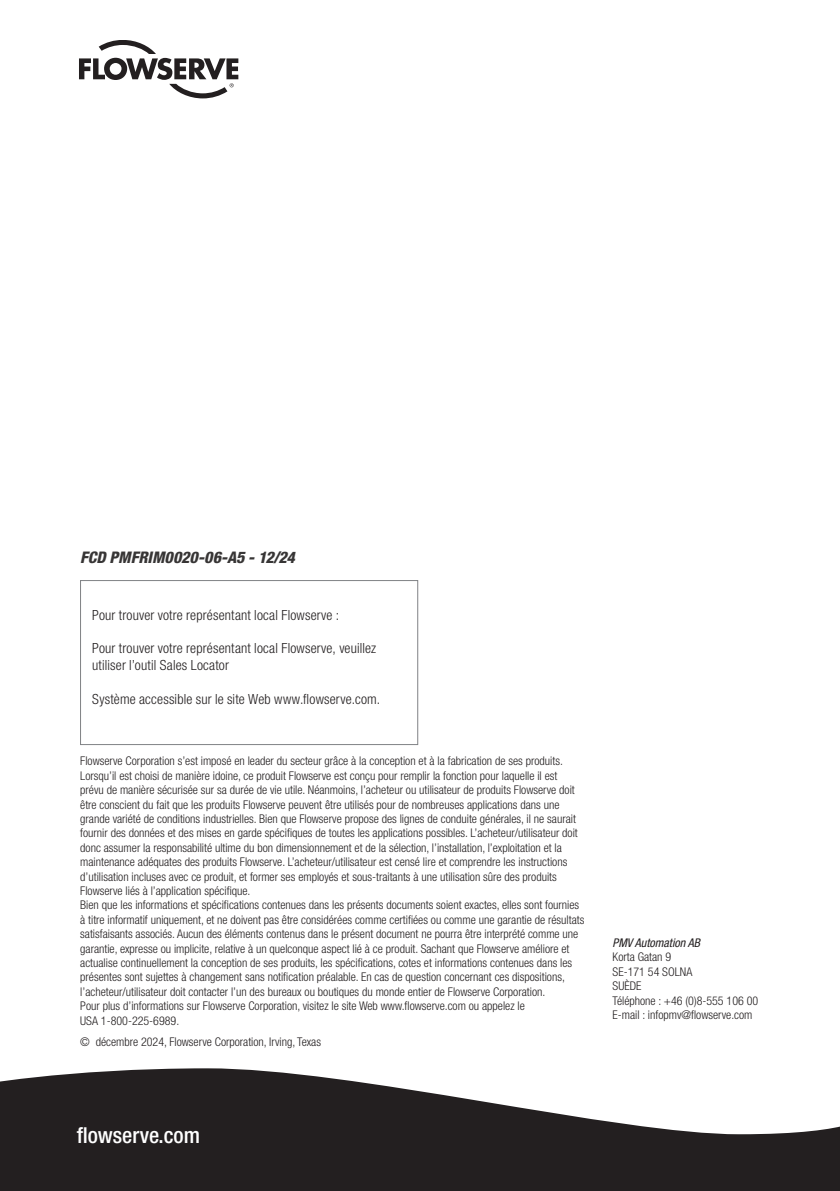
<style>
.page{position:relative;width:840px;height:1191px;background:#fff}
.page>*{position:absolute;margin:0;border:0;box-sizing:border-box;transform-origin:0 0}
.t1{font:500 condensed 22px "Helvetica Neue LT Std";color:#fff}
.t2{font:italic 800 condensed 16px "Helvetica Neue LT Std";color:#373535}
.t3{font:300 condensed 14px/16.8px "Helvetica Neue LT Std";letter-spacing:.015em;color:#231f20}
.t4{font:300 condensed 12px/14.4px "Helvetica Neue LT Std";color:#231f20}
.t5{font:italic condensed 12px "Helvetica Neue LT Std";color:#231f20}
</style>
<div class="page">
<svg style="left:79px;top:40px;width:159px;height:58px"></svg>
<div style="left:80px;top:580px;width:338px;height:165px;border:1px solid #808285"></div>
<svg style="left:0;top:1068px;width:839px;height:123px;fill:#231f20"></svg>
<h2 class="t2" style="left:80px;top:547px;width:216px">FCD PMFRIM0020-06-A5 - 12/24</h2>
<p class="t3" style="left:92px;top:606px;width:248px">Pour trouver votre représentant local Flowserve :</p>
<p class="t3" style="left:92px;top:640px;width:285px">Pour trouver votre représentant local Flowserve, veuillez utiliser l’outil Sales Locator</p>
<p class="t3" style="left:92px;top:690px;width:289px">Système accessible sur le site Web www.flowserve.com.</p>
<p class="t4" style="left:80px;top:754px;width:505px">Flowserve Corporation s’est imposé en leader du secteur grâce à la conception et à la fabrication de ses produits.<br>Lorsqu’il est choisi de manière idoine, ce produit Flowserve est conçu pour remplir la fonction pour laquelle il est<br>prévu de manière sécurisée sur sa durée de vie utile. Néanmoins, l’acheteur ou utilisateur de produits Flowserve doit être conscient du fait que les produits Flowserve peuvent être utilisés pour de nombreuses applications dans une grande variété de conditions industrielles. Bien que Flowserve propose des lignes de conduite générales, il ne saurait fournir des données et des mises en garde spécifiques de toutes les applications possibles. L’acheteur/utilisateur doit donc assumer la responsabilité ultime du bon dimensionnement et de la sélection, l’installation, l’exploitation et la maintenance adéquates des produits Flowserve. L’acheteur/utilisateur est censé lire et comprendre les instructions d’utilisation incluses avec ce produit, et former ses employés et sous-traitants à une utilisation sûre des produits Flowserve liés à l’application spécifique.<br>Bien que les informations et spécifications contenues dans les présents documents soient exactes, elles sont fournies à titre informatif uniquement, et ne doivent pas être considérées comme certifiées ou comme une garantie de résultats satisfaisants associés. Aucun des éléments contenus dans le présent document ne pourra être interprété comme une garantie, expresse ou implicite, relative à un quelconque aspect lié à ce produit. Sachant que Flowserve améliore et actualise continuellement la conception de ses produits, les spécifications, cotes et informations contenues dans les présentes sont sujettes à changement sans notification préalable. En cas de question concernant ces dispositions, l’acheteur/utilisateur doit contacter l’un des bureaux ou boutiques du monde entier de Flowserve Corporation.<br>Pour plus d’informations sur Flowserve Corporation, visitez le site Web www.flowserve.com ou appelez le<br>USA 1-800-225-6989.</p>
<p class="t4" style="left:80px;top:1034px;width:242px">© décembre 2024, Flowserve Corporation, Irving, Texas</p>
<p class="t5" style="left:612px;top:935px;width:89px">PMV Automation AB</p>
<p class="t4" style="left:612px;top:949px;width:147px">Korta Gatan 9<br>SE-171 54 SOLNA<br>SUÈDE<br>Téléphone : +46 (0)8-555 106 00<br>E-mail : infopmv@flowserve.com</p>
<h1 class="t1" style="left:77px;top:1122px;width:125px">flowserve.com</h1>
</div>
